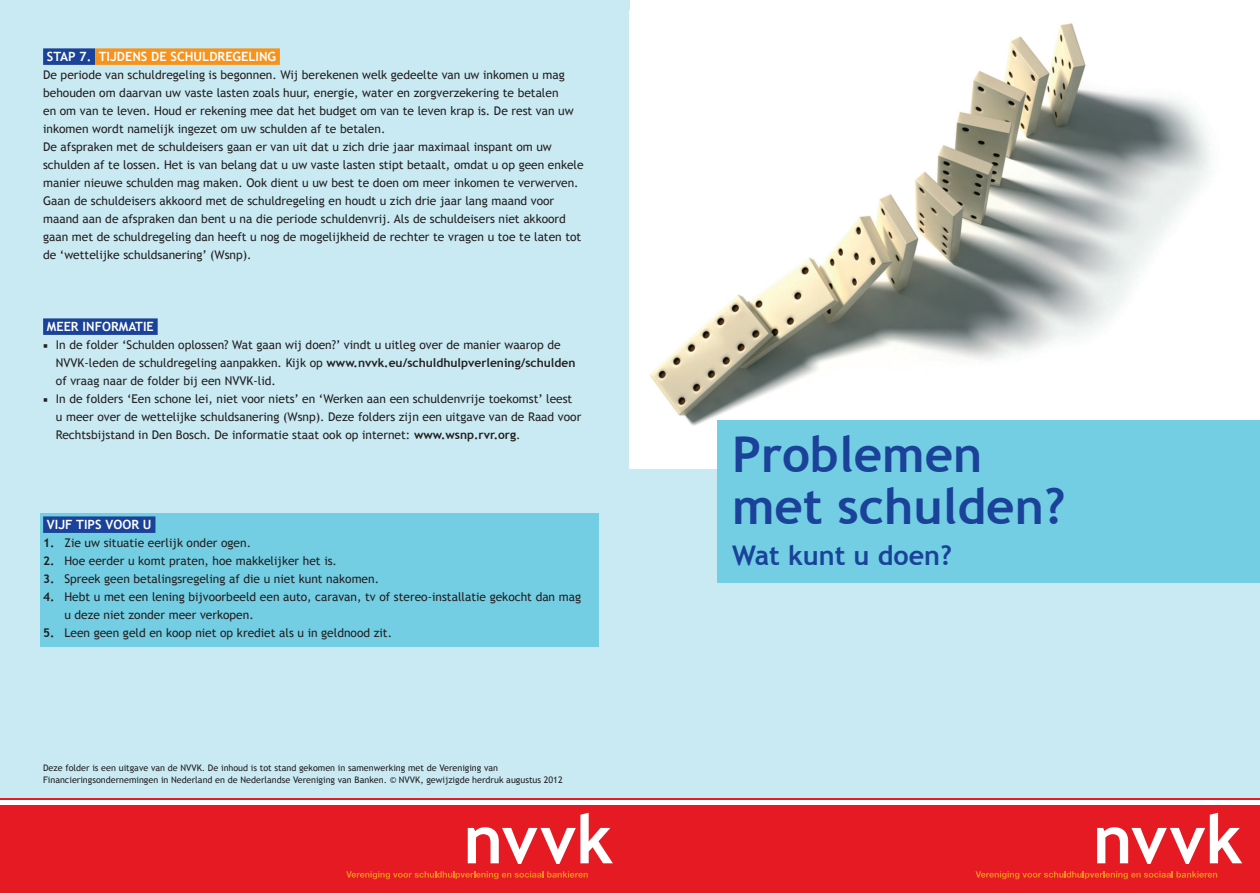
<style>
.page{position:relative;width:1260px;height:893px;background:#fff}
.page>*{position:absolute;margin:0;border:0;box-sizing:border-box;transform-origin:0 0}
.t1{font:700 49.5px/52.5px "Trebuchet MS";color:#1b4299}
.t2{font:700 27px "Trebuchet MS";color:#1b4299}
.t3{font:700 12.75px "Trebuchet MS";color:#fff}
.t4{font:12px/18px "Trebuchet MS";color:#231f20}
.t5{font:9px/12px "Trebuchet MS";color:#231f20}
.s1{font-family:"Minion Pro"}
.s2{font-weight:700}
</style>
<div class="page">
<div style="left:0;top:0;width:630px;height:798px;background:#c9eaf3"></div>
<img style="left:649px;top:23px;width:592px;height:403px">
<div style="left:0;top:805px;width:630px;height:88px;background:#e51a23"></div>
<svg style="left:468px;top:813px;width:145px;height:51px"></svg>
<svg style="left:346px;top:871px;width:242px;height:8px"></svg>
<hr style="left:0;top:798px;width:630px;height:2px;background:#e51a23">
<div style="left:630px;top:469px;width:630px;height:329px;background:#c9eaf3"></div>
<div style="left:717px;top:421px;width:543px;height:162px;background:#73cee4"></div>
<div style="left:630px;top:805px;width:630px;height:88px;background:#e51a23"></div>
<svg style="left:1097px;top:813px;width:145px;height:51px"></svg>
<svg style="left:975px;top:871px;width:242px;height:8px"></svg>
<hr style="left:630px;top:798px;width:630px;height:2px;background:#e51a23">
<div style="left:43px;top:48px;width:52px;height:17px;background:#1b4299"></div>
<div style="left:95px;top:48px;width:185px;height:17px;background:#f7931d"></div>
<div style="left:43px;top:318px;width:115px;height:17px;background:#1b4299"></div>
<div style="left:40px;top:513px;width:559px;height:134px;background:#73cee4"></div>
<div style="left:43px;top:516px;width:112px;height:17px;background:#1b4299"></div>
<p class="t3" style="left:47px;top:49px;width:231px">STAP 7. TIJDENS DE SCHULDREGELING</p>
<p class="t4" style="left:43px;top:66px;width:542px">De periode van schuldregeling is begonnen. Wij berekenen welk gedeelte van uw inkomen u mag behouden om daarvan uw vaste lasten zoals huur, energie, water en zorgverzekering te betalen<br>en om van te leven. Houd er rekening mee dat het budget om van te leven krap is. De rest van uw inkomen wordt namelijk ingezet om uw schulden af te betalen.<br>De afspraken met de schuldeisers gaan er van uit dat u zich drie jaar maximaal inspant om uw schulden af te lossen. Het is van belang dat u uw vaste lasten stipt betaalt, omdat u op geen enkele manier nieuwe schulden mag maken. Ook dient u uw best te doen om meer inkomen te verwerven.<br>Gaan de schuldeisers akkoord met de schuldregeling en houdt u zich drie jaar lang maand voor maand aan de afspraken dan bent u na die periode schuldenvrij. Als de schuldeisers niet akkoord gaan met de schuldregeling dan heeft u nog de mogelijkheid de rechter te vragen u toe te laten tot de ‘wettelijke schuldsanering’ (Wsnp).</p>
<p class="t3" style="left:47px;top:319px;width:108px">MEER INFORMATIE</p>
<p class="t4" style="left:56px;top:336px;width:521px;text-indent:-13px"><span class="s1">■</span> In de folder ‘Schulden oplossen? Wat gaan wij doen?’ vindt u uitleg over de manier waarop de<br>NVVK-leden de schuldregeling aanpakken. Kijk op <span class="s2">www.nvvk.eu/schuldhulpverlening/schulden </span>of vraag naar de folder bij een NVVK-lid.</p>
<p class="t4" style="left:56px;top:390px;width:527px;text-indent:-13px"><span class="s1">■</span> In de folders ‘Een schone lei, niet voor niets’ en ‘Werken aan een schuldenvrije toekomst’ leest u meer over de wettelijke schuldsanering (Wsnp). Deze folders zijn een uitgave van de Raad voor<br>Rechtsbijstand in Den Bosch. De informatie staat ook op internet: <span class="s2">www.wsnp.rvr.org</span>.</p>
<p class="t3" style="left:47px;top:517px;width:106px">VIJF TIPS VOOR U</p>
<p class="t4" style="left:43px;top:534px;width:209px"><span class="s2">1.</span> Zie uw situatie eerlijk onder ogen.</p>
<p class="t4" style="left:43px;top:552px;width:295px"><span class="s2">2.</span> Hoe eerder u komt praten, hoe makkelijker het is.</p>
<p class="t4" style="left:43px;top:570px;width:337px"><span class="s2">3.</span> Spreek geen betalingsregeling af die u niet kunt nakomen.</p>
<p class="t4" style="left:64px;top:588px;width:518px;text-indent:-21px"><span class="s2">4.</span> Hebt u met een lening bijvoorbeeld een auto, caravan, tv of stereo-installatie gekocht dan mag u deze niet zonder meer verkopen.</p>
<p class="t4" style="left:43px;top:624px;width:350px"><span class="s2">5.</span> Leen geen geld en koop niet op krediet als u in geldnood zit.</p>
<p class="t5" style="left:43px;top:762px;width:521px">Deze folder is een uitgave van de NVVK. De inhoud is tot stand gekomen in samenwerking met de Vereniging van<br>Financieringsondernemingen in Nederland en de Nederlandse Vereniging van Banken. © NVVK, gewijzigde herdruk augustus 2012</p>
<h1 class="t1" style="left:732px;top:428px;width:335px">Problemen met schulden?</h1>
<h2 class="t2" style="left:732px;top:540px;width:221px">Wat kunt u doen?</h2>
</div>
